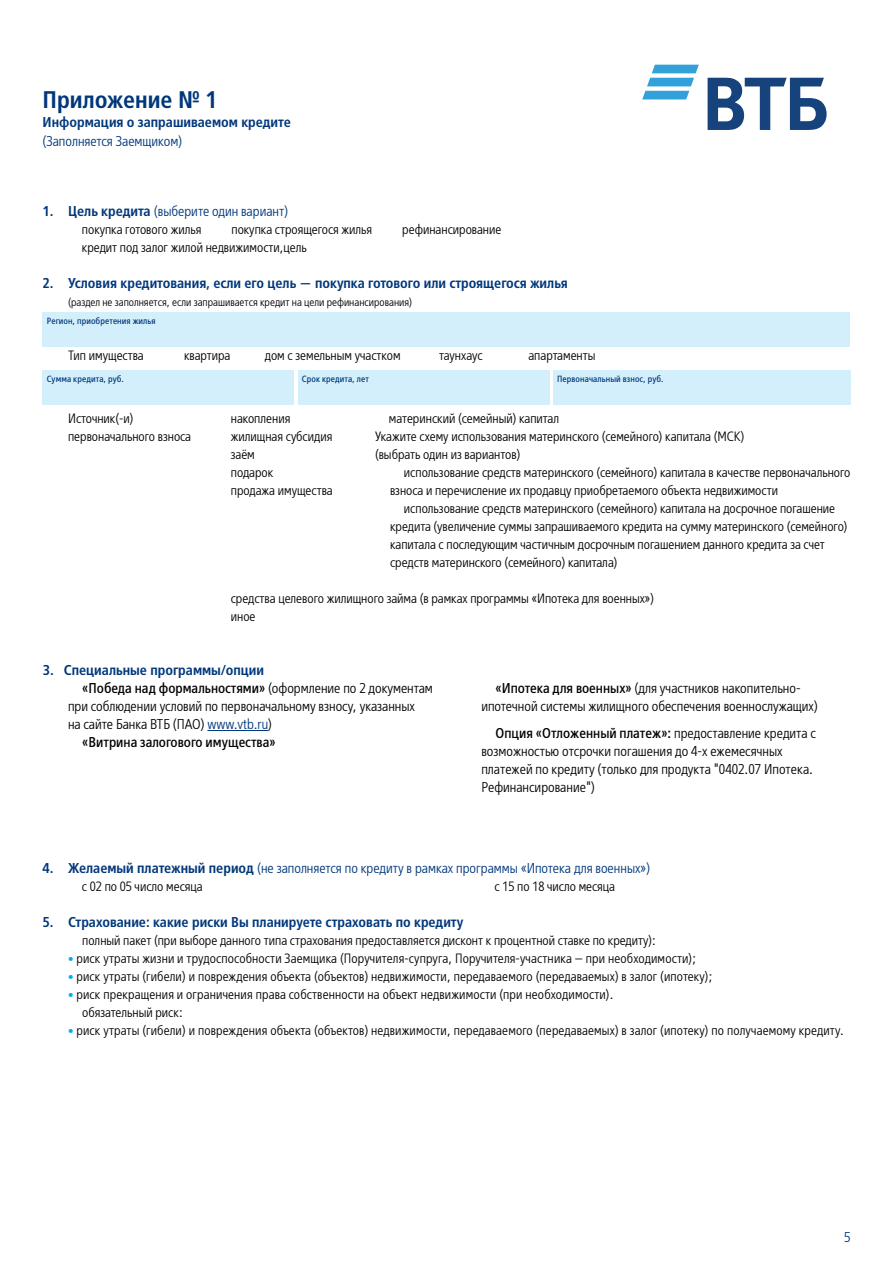
<style>
.page{position:relative;width:893px;height:1263px;background:#fff}
.page>*{position:absolute;margin:0;border:0;box-sizing:border-box;transform-origin:0 0}
.t1{font:600 24px "VTB Group Cond";color:#00377b}
.Numb_1_1{font:300 14.25px/18px "VTB Group Cond";color:#000}
.Subtitle{font:600 14.25px "VTB Group Cond";color:#00377b}
.Subtitle-2{font:300 14.25px "VTB Group Cond";color:#00377b}
.Numb_1_1-2{font:14.25px "VTB Group Cond";color:#000}
.Left_ident{font:300 13.5px/18px "VTB Group Cond";color:#000}
.Left_indent_6{font:300 13.5px "VTB Group Cond";letter-spacing:.01em;color:#000}
.Signature{font:300 11.25px "VTB Group Cond";color:#000}
.Text_Box{font:9px "VTB Group Cond";letter-spacing:.01em;color:#00377b}
.s1{font-weight:600}
.s2{font-weight:400}
.s3{color:#00377b}
.s4{color:#00aeef}
</style>
<div class="page">
<div style="left:43px;top:312px;width:807px;height:35px;background:#d4effc"></div>
<div style="left:43px;top:370px;width:251px;height:34px;background:#d4effc"></div>
<div style="left:298px;top:370px;width:251px;height:34px;background:#d4effc"></div>
<div style="left:553px;top:370px;width:297px;height:34px;background:#d4effc"></div>
<hr style="left:207px;top:730px;width:61px;height:1px;background:#00377b">
<svg style="left:642px;top:65px;width:57px;height:34px"></svg>
<svg style="left:708px;top:78px;width:119px;height:52px"></svg>
<p class="t1" style="left:43px;top:84px;width:177px">Приложение № 1</p>
<p class="Subtitle" style="left:43px;top:113px;width:250px">Информация о запрашиваемом кредите</p>
<p class="Subtitle-2" style="left:43px;top:133px;width:141px">(Заполняется Заемщиком)</p>
<p class="Subtitle-2" style="left:43px;top:202px;width:247px"><span class="s1">1. Цель кредита</span> (выберите один вариант)</p>
<p class="Left_ident" style="left:82px;top:220px;width:121px">покупка готового жилья</p>
<p class="Left_ident" style="left:232px;top:220px;width:142px">покупка строящегося жилья</p>
<p class="Left_ident" style="left:402px;top:220px;width:101px">рефинансирование</p>
<p class="Left_ident" style="left:82px;top:238px;width:226px">кредит под залог жилой недвижимости,цель</p>
<p class="Subtitle" style="left:43px;top:274px;width:527px">2. Условия кредитования, если его цель — покупка готового или строящегося жилья</p>
<p class="Signature" style="left:68px;top:295px;width:346px">(раздел не заполняется, если запрашивается кредит на цели рефинансирования)</p>
<p class="Text_Box" style="left:47px;top:315px;width:110px">Регион, приобретения жилья</p>
<p class="Left_ident" style="left:68px;top:346px;width:77px">Тип имущества</p>
<p class="Left_ident" style="left:184px;top:346px;width:48px">квартира</p>
<p class="Left_ident" style="left:265px;top:346px;width:137px">дом с земельным участком</p>
<p class="Left_ident" style="left:439px;top:346px;width:45px">таунхаус</p>
<p class="Left_ident" style="left:528px;top:346px;width:69px">апартаменты</p>
<p class="Text_Box" style="left:47px;top:373px;width:78px">Сумма кредита, руб.</p>
<p class="Text_Box" style="left:302px;top:373px;width:68px">Срок кредита, лет</p>
<p class="Text_Box" style="left:557px;top:373px;width:108px">Первоначальный взнос, руб.</p>
<p class="Left_ident" style="left:68px;top:409px;width:125px">Источник(-и) первоначального взноса</p>
<p class="Left_ident" style="left:231px;top:409px;width:61px">накопления</p>
<p class="Left_ident" style="left:389px;top:409px;width:172px">материнский (семейный) капитал</p>
<p class="Left_ident" style="left:375px;top:427px;width:371px">Укажите схему использования материнского (семейного) капитала (МСК) (выбрать один из вариантов)</p>
<p class="Left_ident" style="left:404px;top:463px;width:448px">использование средств материнского (семейного) капитала в качестве первоначального</p>
<p class="Left_ident" style="left:390px;top:481px;width:389px">взноса и перечисление их продавцу приобретаемого объекта недвижимости</p>
<p class="Left_ident" style="left:404px;top:499px;width:433px">использование средств материнского (семейного) капитала на досрочное погашение</p>
<p class="Left_ident" style="left:390px;top:517px;width:459px">кредита (увеличение суммы запрашиваемого кредита на сумму материнского (семейного)</p>
<p class="Left_ident" style="left:390px;top:535px;width:436px">капитала с последующим частичным досрочным погашением данного кредита за счет</p>
<p class="Left_ident" style="left:390px;top:553px;width:229px">средств материнского (семейного) капитала)</p>
<p class="Left_ident" style="left:231px;top:427px;width:103px">жилищная субсидия</p>
<p class="Left_ident" style="left:231px;top:445px;width:26px">заём</p>
<p class="Left_ident" style="left:231px;top:463px;width:44px">подарок</p>
<p class="Left_ident" style="left:231px;top:481px;width:103px">продажа имущества</p>
<p class="Left_ident" style="left:231px;top:589px;width:425px">средства целевого жилищного займа (в рамках программы «Ипотека для военных»)</p>
<p class="Left_ident" style="left:231px;top:607px;width:26px">иное</p>
<p class="Subtitle" style="left:43px;top:661px;width:223px">3. Специальные программы/опции</p>
<p class="Numb_1_1" style="left:68px;top:679px;width:366px;text-indent:14px"><span class="s2">«Победа над формальностями»</span> (оформление по 2 документам при соблюдении условий по первоначальному взносу, указанных<br>на сайте Банка ВТБ (ПАО) <span class="s3">www.vtb.ru</span>)</p>
<p class="Numb_1_1-2" style="left:82px;top:733px;width:195px">«Витрина залогового имущества»</p>
<p class="Numb_1_1" style="left:481px;top:679px;width:338px;text-align:center"><span class="s2">«Ипотека для военных»</span> (для участников накопительно&shy;ипотечной системы жилищного обеспечения военнослужащих)</p>
<p class="Numb_1_1" style="left:481px;top:724px;width:336px;text-indent:14px"><span class="s2">Опция «Отложенный платеж»:</span> предоставление кредита с возможностью отсрочки погашения до 4-х ежемесячных платежей по кредиту (только для продукта "0402.07 Ипотека.<br>Рефинансирование")</p>
<p class="Subtitle-2" style="left:43px;top:859px;width:609px"><span class="s1">4. Желаемый платежный период</span> (не заполняется по кредиту в рамках программы «Ипотека для военных»)</p>
<p class="Left_ident" style="left:82px;top:877px;width:122px">с 02 по 05 число месяца</p>
<p class="Left_ident" style="left:494px;top:877px;width:122px">с 15 по 18 число месяца</p>
<p class="Subtitle" style="left:43px;top:913px;width:422px">5. Страхование: какие риски Вы планируете страховать по кредиту</p>
<p class="Left_indent_6" style="left:82px;top:932px;width:575px">полный пакет (при выборе данного типа страхования предоставляется дисконт к процентной ставке по кредиту):</p>
<p class="Left_indent_6" style="left:68px;top:950px;width:629px"><span class="s4">•</span> риск утраты жизни и трудоспособности Заемщика (Поручителя-супруга, Поручителя-участника — при необходимости);</p>
<p class="Left_indent_6" style="left:68px;top:968px;width:646px"><span class="s4">•</span> риск утраты (гибели) и повреждения объекта (объектов) недвижимости, передаваемого (передаваемых) в залог (ипотеку);</p>
<p class="Left_indent_6" style="left:68px;top:986px;width:547px"><span class="s4">•</span> риск прекращения и ограничения права собственности на объект недвижимости (при необходимости).</p>
<p class="Left_indent_6" style="left:82px;top:1004px;width:102px">обязательный риск:</p>
<p class="Left_indent_6" style="left:68px;top:1022px;width:777px"><span class="s4">•</span> риск утраты (гибели) и повреждения объекта (объектов) недвижимости, передаваемого (передаваемых) в залог (ипотеку) по получаемому кредиту.</p>
<p class="Subtitle-2" style="left:844px;top:1228px;width:8px">5</p>
</div>
